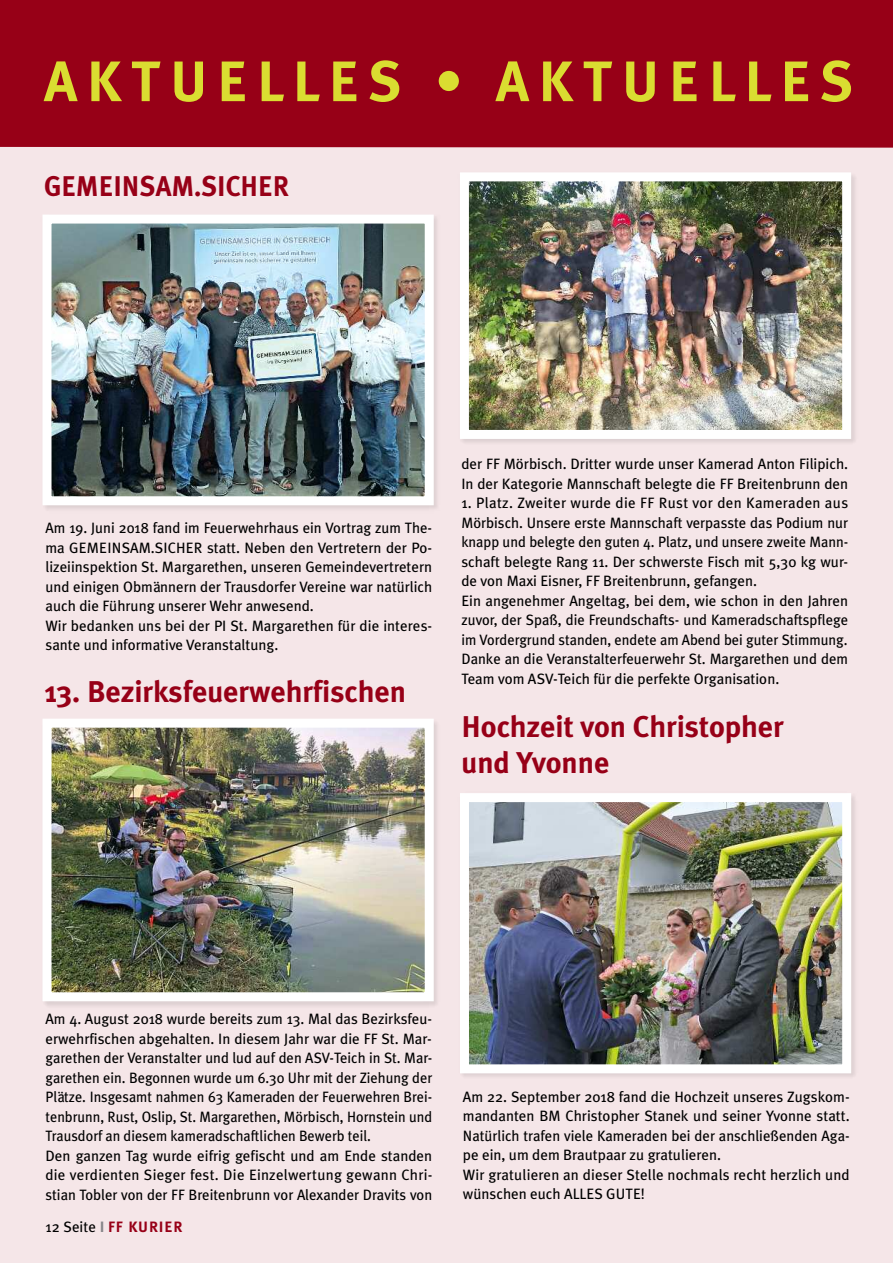
<style>
.page{position:relative;width:893px;height:1263px;background:#f5e6e8}
.page>*{position:absolute;margin:0;border:0;box-sizing:border-box;transform-origin:0 0}
.t1{font:700 57px "Meta Plus";letter-spacing:.165em;color:#dadd31}
.t2{font:700 30px/36px "Meta Plus";color:#970017}
.t3{font:700 28.5px "Meta Plus";color:#970017;scale:.95 1}
.t4{font:15px/19.5px "Meta Plus";color:#000}
.t5{font:700 15px "Meta Plus";letter-spacing:.055em;color:#970017}
.s1{font-weight:400;color:#000}
.s2{color:#868589}
</style>
<div class="page">
<div style="left:0;top:0;width:893px;height:148px;background:#970017"></div>
<img style="left:42px;top:215px;width:395px;height:294px">
<img style="left:53px;top:225px;width:371px;height:270px">
<div style="left:43px;top:215px;width:391px;height:290px;border:9px solid #fff"></div>
<img style="left:42px;top:719px;width:395px;height:287px">
<img style="left:53px;top:729px;width:371px;height:262px">
<div style="left:43px;top:719px;width:391px;height:282px;border:9px solid #fff"></div>
<img style="left:470px;top:182px;width:371px;height:247px">
<div style="left:460px;top:172px;width:391px;height:267px;border:9px solid #fff"></div>
<img style="left:470px;top:803px;width:371px;height:260px">
<div style="left:460px;top:793px;width:391px;height:280px;border:9px solid #fff"></div>
<h1 class="t1" style="left:44px;top:48px;width:811px">AKTUELLES • AKTUELLES</h1>
<h3 class="t3" style="left:44px;top:170px;width:260px">GEMEINSAM.SICHER</h3>
<p class="t4" style="left:45px;top:518px;width:388px">Am 19. Juni 2018 fand im Feuerwehrhaus ein Vortrag zum The&shy;ma GEMEINSAM.SICHER statt. Neben den Vertretern der Po&shy;lizeiinspektion St. Margarethen, unseren Gemeindevertretern und einigen Obmännern der Trausdorfer Vereine war natürlich auch die Führung unserer Wehr anwesend.<br>Wir bedanken uns bei der PI St. Margarethen für die interes&shy;sante und informative Veranstaltung.</p>
<h2 class="t2" style="left:45px;top:674px;width:363px">13. Bezirksfeuerwehrfischen</h2>
<p class="t4" style="left:461px;top:454px;width:388px">der FF Mörbisch. Dritter wurde unser Kamerad Anton Filipich.<br>In der Kategorie Mannschaft belegte die FF Breitenbrunn den</p>
<p class="t4" style="left:461px;top:493px;width:388px">1. Platz. Zweiter wurde die FF Rust vor den Kameraden aus Mörbisch. Unsere erste Mannschaft verpasste das Podium nur knapp und belegte den guten 4. Platz, und unsere zweite Mann&shy;schaft belegte Rang 11. Der schwerste Fisch mit 5,30 kg wur&shy;de von Maxi Eisner, FF Breitenbrunn, gefangen.<br>Ein angenehmer Angeltag, bei dem, wie schon in den Jahren zuvor, der Spaß, die Freundschafts- und Kameradschaftspflege im Vordergrund standen, endete am Abend bei guter Stimmung.<br>Danke an die Veranstalterfeuerwehr St. Margarethen und dem Team vom ASV-Teich für die perfekte Organisation.</p>
<h2 class="t2" style="left:461px;top:708px;width:324px">Hochzeit von Christopher und Yvonne</h2>
<p class="t4" style="left:45px;top:1009px;width:388px">Am 4. August 2018 wurde bereits zum 13. Mal das Bezirksfeu&shy;erwehrfischen abgehalten. In diesem Jahr war die FF St. Mar&shy;garethen der Veranstalter und lud auf den ASV-Teich in St. Mar&shy;garethen ein. Begonnen wurde um 6.30 Uhr mit der Ziehung der Plätze. Insgesamt nahmen 63 Kameraden der Feuerwehren Brei&shy;tenbrunn, Rust, Oslip, St. Margarethen, Mörbisch, Hornstein und Trausdorf an diesem kameradschaftlichen Bewerb teil.<br>Den ganzen Tag wurde eifrig gefischt und am Ende standen die verdienten Sieger fest. Die Einzelwertung gewann Chri&shy;stian Tobler von der FF Breitenbrunn vor Alexander Dravits von</p>
<p class="t5" style="left:46px;top:1218px;width:138px"><span class="s1">12 Seite</span> <span class="s2">I</span> FF KURIER</p>
<p class="t4" style="left:463px;top:1087px;width:388px">Am 22. September 2018 fand die Hochzeit unseres Zugskom&shy;mandanten BM Christopher Stanek und seiner Yvonne statt.<br>Natürlich trafen viele Kameraden bei der anschließenden Aga&shy;pe ein, um dem Brautpaar zu gratulieren.<br>Wir gratulieren an dieser Stelle nochmals recht herzlich und wünschen euch ALLES GUTE!</p>
</div>
